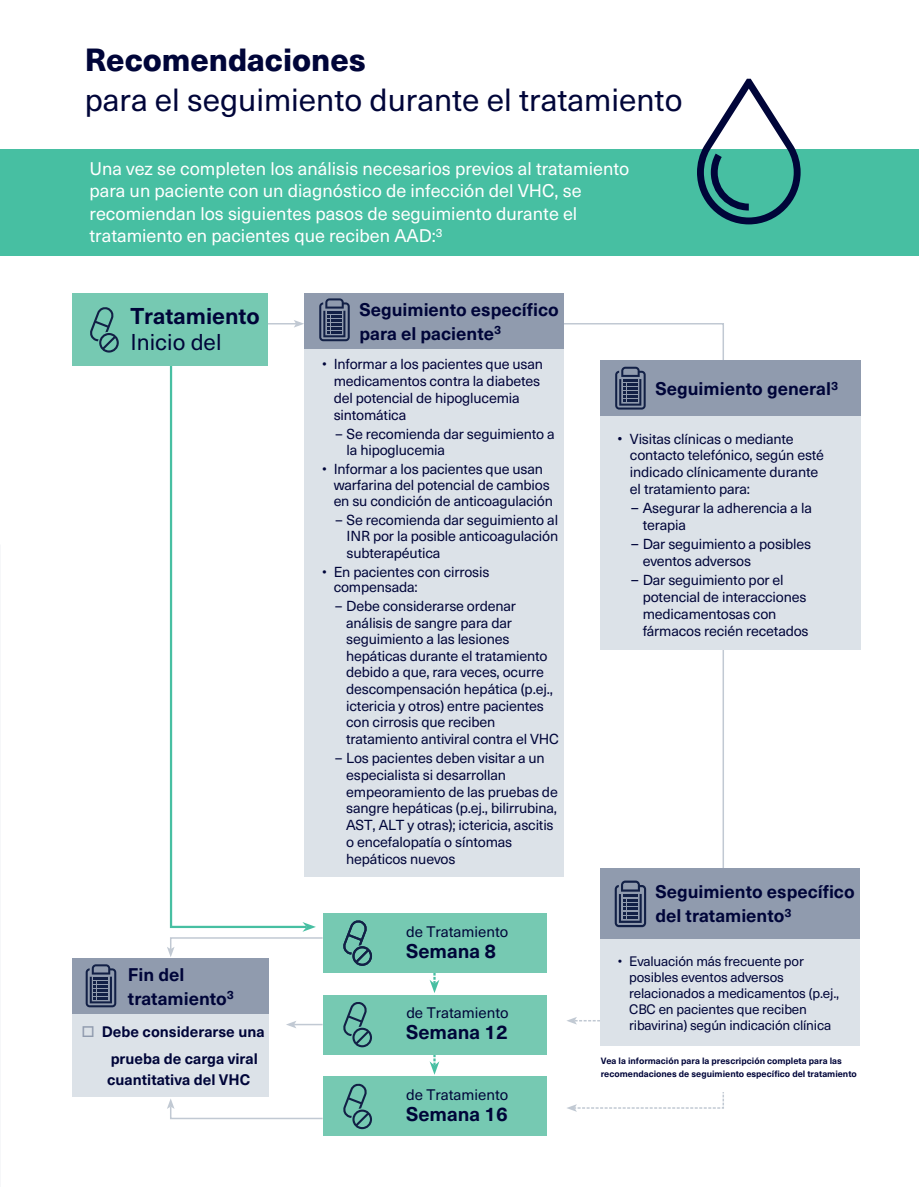
<style>
.page{position:relative;width:919px;height:1187px;background:#fff}
.page>*{position:absolute;margin:0;border:0;box-sizing:border-box;transform-origin:0 0}
.t1{font:31.5px "Neue Haas Unica";color:#000539}
.t2{font:800 31.5px "Neue Haas Unica";color:#000539}
.t3{font:700 22.5px "Neue Haas Unica";color:#000539}
.t4{font:22.5px "Neue Haas Unica";color:#000539}
.t5{font:700 19.5px "Neue Haas Unica";color:#000539}
.t6{font:18px/22.5px "Neue Haas Unica";color:#fff}
.t7{font:700 18px/24px "Neue Haas Unica";color:#000539}
.t8{font:700 15px/26.7px "Neue Haas Unica";color:#000539;text-align:center}
.t9{font:15px "Neue Haas Unica";color:#000539}
.t10{font:14.25px/16.6px "Neue Haas Unica";letter-spacing:-.015em;color:#000539}
.t11{font:14.25px/16.8px "Neue Haas Unica";letter-spacing:-.015em;color:#000239}
.t12{font:13.5px/16px "Neue Haas Unica";letter-spacing:-.015em;color:#000539}
.t13{font:700 9px/12.9px "Neue Haas Unica";color:#000539}
.s1{font-family:"Neue Haas Unica Pro";color:#000539}
.s2{color:#000539}
.s3{font-family:"Neue Haas Unica Pro"}
.s4{font-family:"Neue Haas Unica Pro";font-size:15px}
</style>
<div class="page">
<svg style="left:268px;top:320px;width:36px;height:7px"></svg>
<div style="left:0;top:149px;width:918px;height:106px;background:#47bfa2"></div>
<svg style="left:697px;top:79px;width:103px;height:145px"></svg>
<div style="left:304px;top:293px;width:259px;height:56px;background:#909bae"></div>
<svg style="left:319px;top:298px;width:31px;height:43px"></svg>
<svg style="left:567px;top:1017px;width:33px;height:7px"></svg>
<svg style="left:567px;top:1092px;width:157px;height:19px"></svg>
<svg style="left:167px;top:1099px;width:155px;height:20px"></svg>
<hr style="left:722px;top:572px;width:2px;height:326px;background:#c1c9d3">
<svg style="left:429px;top:1054px;width:10px;height:20px"></svg>
<svg style="left:429px;top:972px;width:10px;height:21px"></svg>
<hr style="left:294px;top:1023px;width:28px;height:2px;background:#c1c9d3">
<svg style="left:286px;top:1021px;width:10px;height:7px"></svg>
<svg style="left:169px;top:366px;width:140px;height:555px"></svg>
<svg style="left:167px;top:921px;width:155px;height:36px"></svg>
<div style="left:72px;top:293px;width:196px;height:73px;background:#76c9b2"></div>
<svg style="left:90px;top:307px;width:29px;height:45px"></svg>
<div style="left:322px;top:994px;width:224px;height:60px;background:#76c9b2"></div>
<svg style="left:343px;top:1002px;width:29px;height:45px"></svg>
<div style="left:322px;top:1076px;width:224px;height:59px;background:#76c9b2"></div>
<svg style="left:343px;top:1083px;width:29px;height:46px"></svg>
<div style="left:600px;top:416px;width:260px;height:233px;background:#dce2e8"></div>
<div style="left:600px;top:361px;width:260px;height:55px;background:#909bae"></div>
<svg style="left:563px;top:322px;width:161px;height:87px"></svg>
<div style="left:600px;top:938px;width:259px;height:107px;background:#dce2e8"></div>
<div style="left:600px;top:868px;width:259px;height:70px;background:#909bae"></div>
<svg style="left:614px;top:880px;width:32px;height:47px"></svg>
<div style="left:73px;top:1013px;width:196px;height:83px;background:#dce2e8"></div>
<div style="left:73px;top:958px;width:196px;height:55px;background:#909bae"></div>
<svg style="left:86px;top:964px;width:30px;height:43px"></svg>
<div style="left:322px;top:913px;width:224px;height:59px;background:#76c9b2"></div>
<svg style="left:343px;top:920px;width:29px;height:45px"></svg>
<div style="left:304px;top:349px;width:259px;height:527px;background:#dce2e8"></div>
<h1 class="t2" style="left:85px;top:36px;width:282px">Recomendaciones</h1>
<h1 class="t1" style="left:85px;top:77px;width:599px">para el seguimiento durante el tratamiento</h1>
<p class="t6" style="left:89px;top:156px;width:541px">Una vez se completen los análisis necesarios previos al tratamiento para un paciente con un diagnóstico de infección del VHC, se recomiendan los siguientes pasos de seguimiento durante el tratamiento en pacientes que reciben AAD:<sup>3</sup></p>
<h2 class="t3" style="left:130px;top:298px;width:131px">Tratamiento</h2>
<h2 class="t4" style="left:130px;top:325px;width:93px">Inicio del</h2>
<p class="t7" style="left:128px;top:960px;width:108px">Fin del tratamiento<sup>3</sup></p>
<p class="t8" style="left:102px;top:1017px;width:164px">Debe considerarse una prueba de carga viral</p>
<p class="t8" style="left:107px;top:1065px;width:144px">cuantitativa del VHC</p>
<p class="t7" style="left:359px;top:296px;width:201px">Seguimiento específico para el paciente<sup>3</sup></p>
<p class="t11" style="left:333px;top:355px;width:211px;text-indent:-11px"><span class="s1">•</span> <span class="s2">I</span>nformar a los pacientes que usan medicamentos contra la diabetes del potencial de hipoglucemia sintomática</p>
<p class="t10" style="left:346px;top:425px;width:210px;line-height:16px;text-indent:-11px"><span class="s3">–</span> Se recomienda dar seguimiento a la hipoglucemia</p>
<p class="t10" style="left:333px;top:460px;width:221px;line-height:16.2px;text-indent:-11px"><span class="s3">•</span> Informar a los pacientes que usan warfarina del potencial de cambios en su condición de anticoagulación</p>
<p class="t10" style="left:346px;top:511px;width:213px;line-height:16.2px;text-align:justify;text-indent:-11px"><span class="s3">–</span> Se recomienda dar seguimiento al INR por la posible anticoagulación subterapéutica</p>
<p class="t10" style="left:333px;top:563px;width:157px;line-height:15.3px;text-indent:-11px"><span class="s3">•</span> En pacientes con cirrosis compensada:</p>
<p class="t10" style="left:346px;top:596px;width:214px;text-indent:-11px"><span class="s3">–</span> Debe considerarse ordenar análisis de sangre para dar seguimiento a las lesiones hepáticas durante el tratamiento debido a que, rara veces, ocurre descompensación hepática (p.ej., ictericia y otros) entre pacientes con cirrosis que reciben tratamiento antiviral contra el VHC</p>
<p class="t10" style="left:346px;top:749px;width:213px;text-indent:-11px"><span class="s3">–</span> Los pacientes deben visitar a un especialista si desarrollan empeoramiento de las pruebas de sangre hepáticas (p.ej., bilirrubina,<br>AST, ALT y otras); ictericia, ascitis o encefalopatía o síntomas hepáticos nuevos</p>
<p class="t9" style="left:406px;top:920px;width:104px">de Tratamiento</p>
<h3 class="t5" style="left:406px;top:936px;width:92px">Semana 8</h3>
<p class="t9" style="left:406px;top:1001px;width:104px">de Tratamiento</p>
<h3 class="t5" style="left:406px;top:1016px;width:103px">Semana 12</h3>
<p class="t9" style="left:406px;top:1083px;width:104px">de Tratamiento</p>
<h3 class="t5" style="left:406px;top:1099px;width:103px">Semana 16</h3>
<p class="t7" style="left:655px;top:375px;width:184px">Seguimiento general<sup>3</sup></p>
<p class="t10" style="left:630px;top:429px;width:196px;text-indent:-13px"><span class="s4">•</span> Visitas clínicas o mediante contacto telefónico, según esté indicado clínicamente durante el tratamiento para:</p>
<p class="t10" style="left:642px;top:499px;width:171px;text-indent:-12px"><span class="s4">–</span> Asegurar la adherencia a la terapia</p>
<p class="t10" style="left:642px;top:534px;width:170px;line-height:17.4px;text-indent:-12px"><span class="s4">–</span> Dar seguimiento a posibles eventos adversos</p>
<p class="t10" style="left:642px;top:571px;width:167px;text-indent:-12px"><span class="s4">–</span> Dar seguimiento por el potencial de interacciones medicamentosas con fármacos recién recetados</p>
<p class="t7" style="left:655px;top:878px;width:201px">Seguimiento específico del tratamiento<sup>3</sup></p>
<p class="t12" style="left:629px;top:952px;width:211px;text-indent:-11px"><span class="s3">•</span> Evaluación más frecuente por posibles eventos adversos relacionados a medicamentos (p.ej.,<br>CBC en pacientes que reciben ribavirina) según indicación clínica</p>
<p class="t13" style="left:600px;top:1053px;width:258px">Vea la información para la prescripción completa para las recomendaciones de seguimiento específico del tratamiento</p>
</div>
